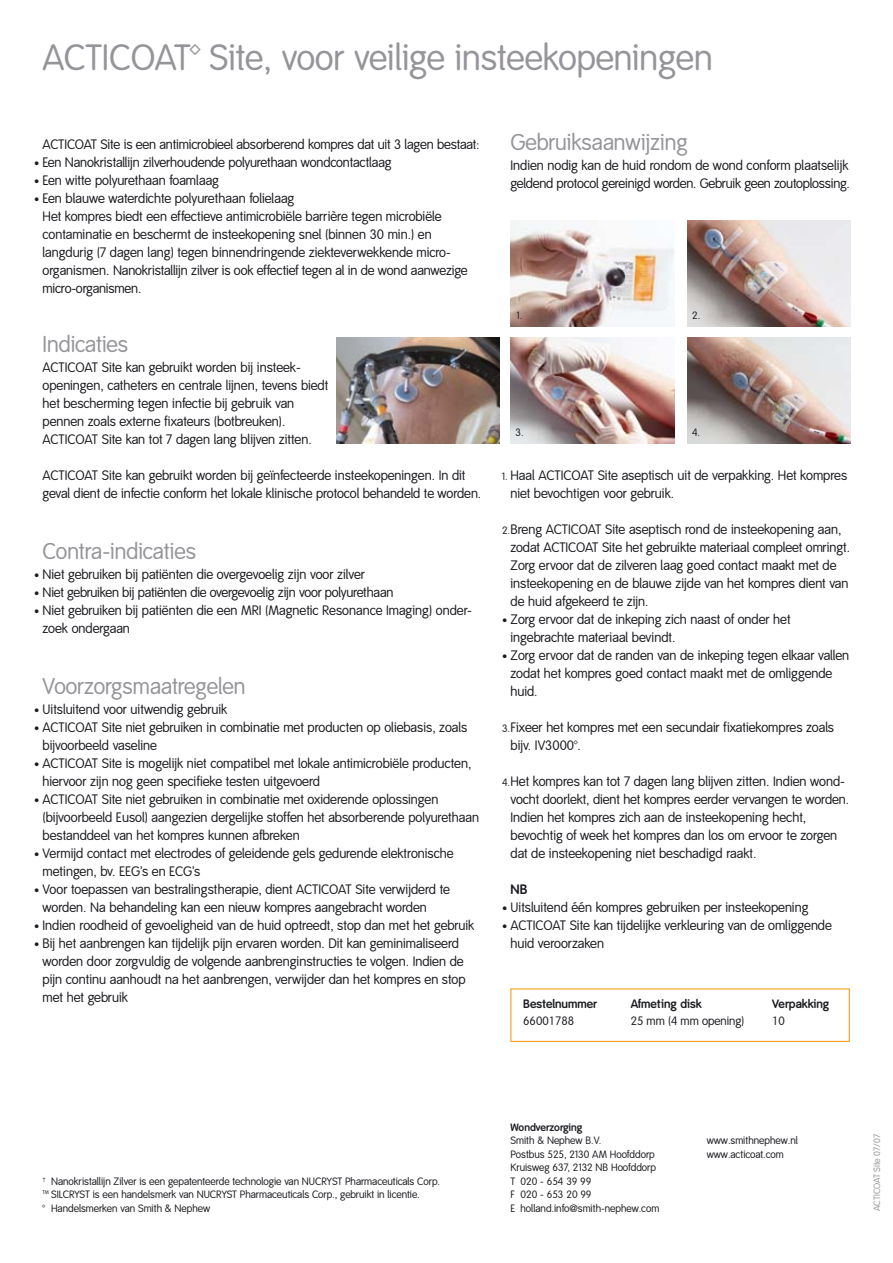
<style>
.page{position:relative;width:893px;height:1263px;background:#fff}
.page>*{position:absolute;margin:0;border:0;box-sizing:border-box;transform-origin:0 0}
.t1{font:36px "Smith&Nephew";color:#969499}
.t2{font:22.5px "Smith&Nephew";color:#969499}
.t3{font:13.5px/18px "Smith&Nephew";color:#1b1c20}
.t4{font:700 13.5px "Smith&Nephew";color:#1b1c20}
.t5{font:700 12px "Smith&Nephew";color:#1b1c20}
.t6{font:12px "Smith&Nephew TF";color:#1b1c20}
.t7{font:10.5px/13.5px "Smith&Nephew";color:#1b1c20}
.t8{font:700 10.5px "Smith&Nephew";color:#1b1c20}
.t9{font:9px "Smith&Nephew";color:#969499}
.s1{font-size:10.5px}
</style>
<div class="page">
<div style="left:510px;top:989px;width:339px;height:53px;border:1px solid #f29300"></div>
<img style="left:510px;top:220px;width:164px;height:107px">
<img style="left:687px;top:220px;width:163px;height:107px">
<img style="left:510px;top:337px;width:164px;height:106px">
<img style="left:336px;top:337px;width:164px;height:106px">
<img style="left:687px;top:337px;width:163px;height:106px">
<h1 class="t1" style="left:43px;top:42px;width:671px">ACTICOAT™ Site, voor veilige insteekopeningen</h1>
<p class="t3" style="left:43px;top:136px;width:438px">ACTICOAT Site is een antimicrobieel absorberend kompres dat uit 3 lagen bestaat:</p>
<p class="t3" style="left:34px;top:154px;width:359px"><span class="s1">•</span> Een Nanokristallijn zilverhoudende polyurethaan wondcontactlaag</p>
<p class="t3" style="left:34px;top:172px;width:186px"><span class="s1">•</span> Een witte polyurethaan foamlaag</p>
<p class="t3" style="left:43px;top:190px;width:427px;text-indent:-9px"><span class="s1">•</span> Een blauwe waterdichte polyurethaan folielaag<br>Het kompres biedt een effectieve antimicrobiële barrière tegen microbiële contaminatie en beschermt de insteekopening snel (binnen 30 min.) en langdurig (7 dagen lang) tegen binnendringende ziekteverwekkende micro&shy;organismen. Nanokristallijn zilver is ook effectief tegen al in de wond aanwezige micro-organismen.</p>
<h2 class="t2" style="left:43px;top:335px;width:87px">Indicaties</h2>
<p class="t3" style="left:43px;top:359px;width:287px">ACTICOAT Site kan gebruikt worden bij insteek&shy;openingen, catheters en centrale lijnen, tevens biedt het bescherming tegen infectie bij gebruik van pennen zoals externe fixateurs (botbreuken).<br>ACTICOAT Site kan tot 7 dagen lang blijven zitten.</p>
<p class="t3" style="left:43px;top:467px;width:440px">ACTICOAT Site kan gebruikt worden bij geïnfecteerde insteekopeningen. In dit geval dient de infectie conform het lokale klinische protocol behandeld te worden.</p>
<h2 class="t2" style="left:43px;top:542px;width:155px">Contra-indicaties</h2>
<p class="t3" style="left:34px;top:566px;width:332px"><span class="s1">•</span> Niet gebruiken bij patiënten die overgevoelig zijn voor zilver</p>
<p class="t3" style="left:34px;top:584px;width:361px"><span class="s1">•</span> Niet gebruiken bij patiënten die overgevoelig zijn voor polyurethaan</p>
<p class="t3" style="left:43px;top:602px;width:431px;text-indent:-9px"><span class="s1">•</span> Niet gebruiken bij patiënten die een MRI (Magnetic Resonance Imaging) onder&shy;zoek ondergaan</p>
<h2 class="t2" style="left:43px;top:677px;width:204px">Voorzorgsmaatregelen</h2>
<p class="t3" style="left:34px;top:701px;width:195px"><span class="s1">•</span> Uitsluitend voor uitwendig gebruik</p>
<p class="t3" style="left:43px;top:719px;width:426px;text-indent:-9px"><span class="s1">•</span> ACTICOAT Site niet gebruiken in combinatie met producten op oliebasis, zoals bijvoorbeeld vaseline</p>
<p class="t3" style="left:43px;top:755px;width:430px;text-indent:-9px"><span class="s1">•</span> ACTICOAT Site is mogelijk niet compatibel met lokale antimicrobiële producten, hiervoor zijn nog geen specifieke testen uitgevoerd</p>
<p class="t3" style="left:43px;top:791px;width:438px;text-indent:-9px"><span class="s1">•</span> ACTICOAT Site niet gebruiken in combinatie met oxiderende oplossingen (bijvoorbeeld Eusol) aangezien dergelijke stoffen het absorberende polyurethaan bestanddeel van het kompres kunnen afbreken</p>
<p class="t3" style="left:43px;top:845px;width:412px;text-indent:-9px"><span class="s1">•</span> Vermijd contact met electrodes of geleidende gels gedurende elektronische metingen, bv. EEG’s en ECG’s</p>
<p class="t3" style="left:43px;top:881px;width:409px;text-indent:-9px"><span class="s1">•</span> Voor toepassen van bestralingstherapie, dient ACTICOAT Site verwijderd te worden. Na behandeling kan een nieuw kompres aangebracht worden</p>
<p class="t3" style="left:34px;top:917px;width:442px"><span class="s1">•</span> Indien roodheid of gevoeligheid van de huid optreedt, stop dan met het gebruik</p>
<p class="t3" style="left:43px;top:935px;width:424px;text-indent:-9px"><span class="s1">•</span> Bij het aanbrengen kan tijdelijk pijn ervaren worden. Dit kan geminimaliseerd worden door zorgvuldig de volgende aanbrenginstructies te volgen. Indien de pijn continu aanhoudt na het aanbrengen, verwijder dan het kompres en stop met het gebruik</p>
<h2 class="t2" style="left:510px;top:132px;width:179px">Gebruiksaanwijzing</h2>
<p class="t3" style="left:510px;top:157px;width:341px">Indien nodig kan de huid rondom de wond conform plaatselijk geldend protocol gereinigd worden. Gebruik geen zoutoplossing.</p>
<p class="t7" style="left:517px;top:310px;width:7px">1.</p>
<p class="t7" style="left:692px;top:310px;width:10px">2.</p>
<p class="t7" style="left:515px;top:427px;width:10px">3.</p>
<p class="t7" style="left:692px;top:427px;width:10px">4.</p>
<p class="t3" style="left:510px;top:467px;width:338px;text-indent:-9px"><span class="s1">1.</span> Haal ACTICOAT Site aseptisch uit de verpakking. Het kompres niet bevochtigen voor gebruik.</p>
<p class="t3" style="left:510px;top:521px;width:341px;text-indent:-9px"><span class="s1">2.</span>Breng ACTICOAT Site aseptisch rond de insteekopening aan, zodat ACTICOAT Site het gebruikte materiaal compleet omringt.<br>Zorg ervoor dat de zilveren laag goed contact maakt met de insteekopening en de blauwe zijde van het kompres dient van de huid afgekeerd te zijn.</p>
<p class="t3" style="left:510px;top:611px;width:281px;text-indent:-9px"><span class="s1">•</span> Zorg ervoor dat de inkeping zich naast of onder het ingebrachte materiaal bevindt.</p>
<p class="t3" style="left:510px;top:647px;width:340px;text-indent:-9px"><span class="s1">•</span> Zorg ervoor dat de randen van de inkeping tegen elkaar vallen zodat het kompres goed contact maakt met de omliggende huid.</p>
<p class="t3" style="left:510px;top:719px;width:325px;text-indent:-9px"><span class="s1">3.</span>Fixeer het kompres met een secundair fixatiekompres zoals bijv. IV3000™.</p>
<p class="t3" style="left:510px;top:773px;width:340px;text-indent:-9px"><span class="s1">4.</span>Het kompres kan tot 7 dagen lang blijven zitten. Indien wond&shy;vocht doorlekt, dient het kompres eerder vervangen te worden.<br>Indien het kompres zich aan de insteekopening hecht, bevochtig of week het kompres dan los om ervoor te zorgen dat de insteekopening niet beschadigd raakt.</p>
<p class="t4" style="left:510px;top:883px;width:18px">NB</p>
<p class="t3" style="left:502px;top:899px;width:308px"><span class="s1">•</span> Uitsluitend één kompres gebruiken per insteekopening</p>
<p class="t3" style="left:510px;top:917px;width:323px;text-indent:-9px"><span class="s1">•</span> ACTICOAT Site kan tijdelijke verkleuring van de omliggende huid veroorzaken</p>
<p class="t5" style="left:523px;top:999px;width:75px">Bestelnummer</p>
<p class="t5" style="left:630px;top:999px;width:72px">Afmeting disk</p>
<p class="t5" style="left:772px;top:999px;width:59px">Verpakking</p>
<p class="t6" style="left:523px;top:1016px;width:52px">66001788</p>
<p class="t6" style="left:630px;top:1016px;width:115px">25 mm (4 mm opening)</p>
<p class="t6" style="left:772px;top:1016px;width:14px">10</p>
<p class="t7" style="left:43px;top:1175px;width:399px"><sup>†</sup> Nanokristallijn Zilver is een gepatenteerde technologie van NUCRYST Pharmaceuticals Corp.<br><sup>TM</sup> SILCRYST is een handelsmerk van NUCRYST Pharmaceuticals Corp., gebruikt in licentie.<br>™ Handelsmerken van Smith &amp; Nephew</p>
<p class="t8" style="left:510px;top:1123px;width:73px">Wondverzorging</p>
<p class="t7" style="left:510px;top:1135px;width:150px">Smith &amp; Nephew B.V.<br>Postbus 525, 2130 AM Hoofddorp<br>Kruisweg 637, 2132 NB Hoofddorp<br>T 020 - 654 39 99<br>F 020 - 653 20 99<br>E holland.info@smith-nephew.com</p>
<p class="t7" style="left:706px;top:1135px;width:93px">www.smithnephew.nl www.acticoat.com</p>
<p class="t9" style="left:873px;top:1211px;width:78px;rotate:-90deg">ACTICOAT Site 07/07</p>
</div>
